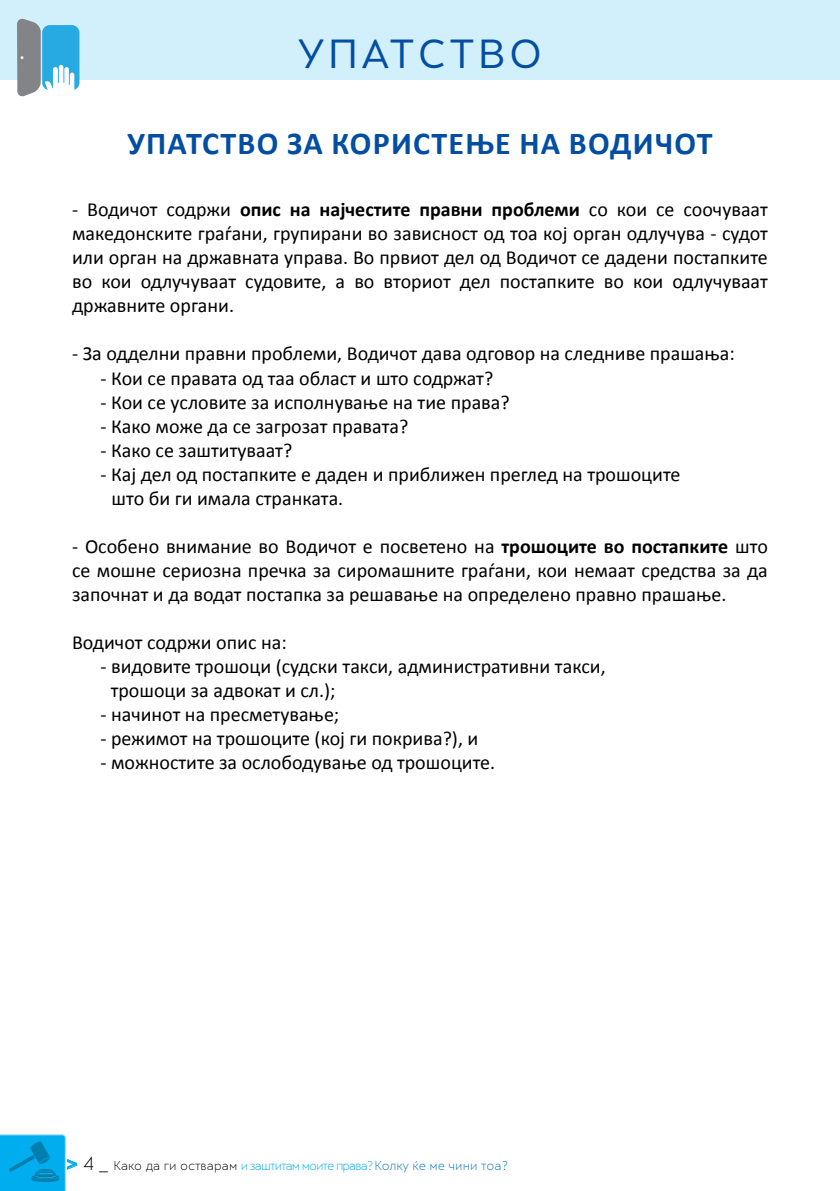
<style>
.page{position:relative;width:840px;height:1191px;background:#fff}
.page>*{position:absolute;margin:0;border:0;box-sizing:border-box;transform-origin:0 0}
.t1{font:38px "Skola Sans";letter-spacing:.1em;color:#034ea2}
.t2{font:700 32px "Calibri";color:#034ea2}
.t3{font:20px/24px "Calibri";color:#000;text-align:justify}
.t4{font:300 12px "Skola Sans";letter-spacing:-.005em;color:#00aeef}
.s1{font-weight:700}
.s2{font-weight:700;font-size:18px}
.s3{font-size:18px;color:#000}
.s4{color:#000}
.s5{color:#0072bc}
</style>
<div class="page">
<svg style="left:0;top:1134px;width:77px;height:57px;background:#28b4e8"></svg>
<div style="left:0;top:0;width:839px;height:79px;background:#d2f0fc"></div>
<div style="left:42px;top:25px;width:37px;height:65px;background:#27aae1;border-radius:8px"></div>
<svg style="left:17px;top:18px;width:57px;height:79px"></svg>
<h1 class="t1" style="left:298px;top:31px;width:245px">УПАТСТВО</h1>
<h2 class="t2" style="left:127px;top:123px;width:39px">Упатство</h2>
<h2 class="t2" style="left:287px;top:123px;width:64px">за користе</h2>
<h2 class="t2" style="left:465px;top:123px;width:125px">њена водичот</h2>
<p class="t3" style="left:72px;top:198px;width:697px">- Водичот содржи <span class="s1">опис на најчестите правни проблеми</span> со кои се соочуваат македонските граѓани, групирани во зависност од тоа кој орган одлучува - судот или орган на државната управа. Во првиот дел од Водичот се дадени постапките во кои одлучуваат судовите, а во вториот дел постапките во кои одлучуваат државните органи.</p>
<p class="t3" style="left:72px;top:342px;width:664px">- За одделни правни проблеми, Водичот дава одговор на следниве прашања:</p>
<p class="t3" style="left:100px;top:366px;width:394px">- Кои се правата од таа област и што содржат?</p>
<p class="t3" style="left:100px;top:390px;width:410px">- Кои се условите за исполнување на тие права?</p>
<p class="t3" style="left:100px;top:414px;width:309px">- Како може да се загрозат правата?</p>
<p class="t3" style="left:100px;top:438px;width:193px">- Како се заштитуваат?</p>
<p class="t3" style="left:112px;top:462px;width:570px;text-indent:-11px">- Кај дел од постапките е даден и приближен преглед на трошоците што би ги имала странката.</p>
<p class="t3" style="left:72px;top:534px;width:697px">- Особено внимание во Водичот е посветено на <span class="s1">трошоците во постапките</span> што се мошне сериозна пречка за сиромашните граѓани, кои немаат средства за да започнат и да водат постапка за решавање на определено правно прашање.</p>
<p class="t3" style="left:72px;top:630px;width:216px">Водичот содржи опис на:</p>
<p class="t3" style="left:111px;top:654px;width:496px;text-indent:-10px">- видовите трошоци (судски такси, административни такси, трошоци за адвокат и сл.);</p>
<p class="t3" style="left:100px;top:702px;width:240px">- начинот на пресметување;</p>
<p class="t3" style="left:100px;top:726px;width:379px">- режимот на трошоците (кој ги покрива?), и</p>
<p class="t3" style="left:100px;top:750px;width:396px">- можностите за ослободување од трошоците.</p>
<p class="t4" style="left:66px;top:1159px;width:442px"><span class="s2">&gt;</span> <span class="s3">4 _</span> <span class="s4">Како да ги остварам</span> и заштитам моите права? <span class="s5">Колку ќе ме чини тоа?</span></p>
</div>
